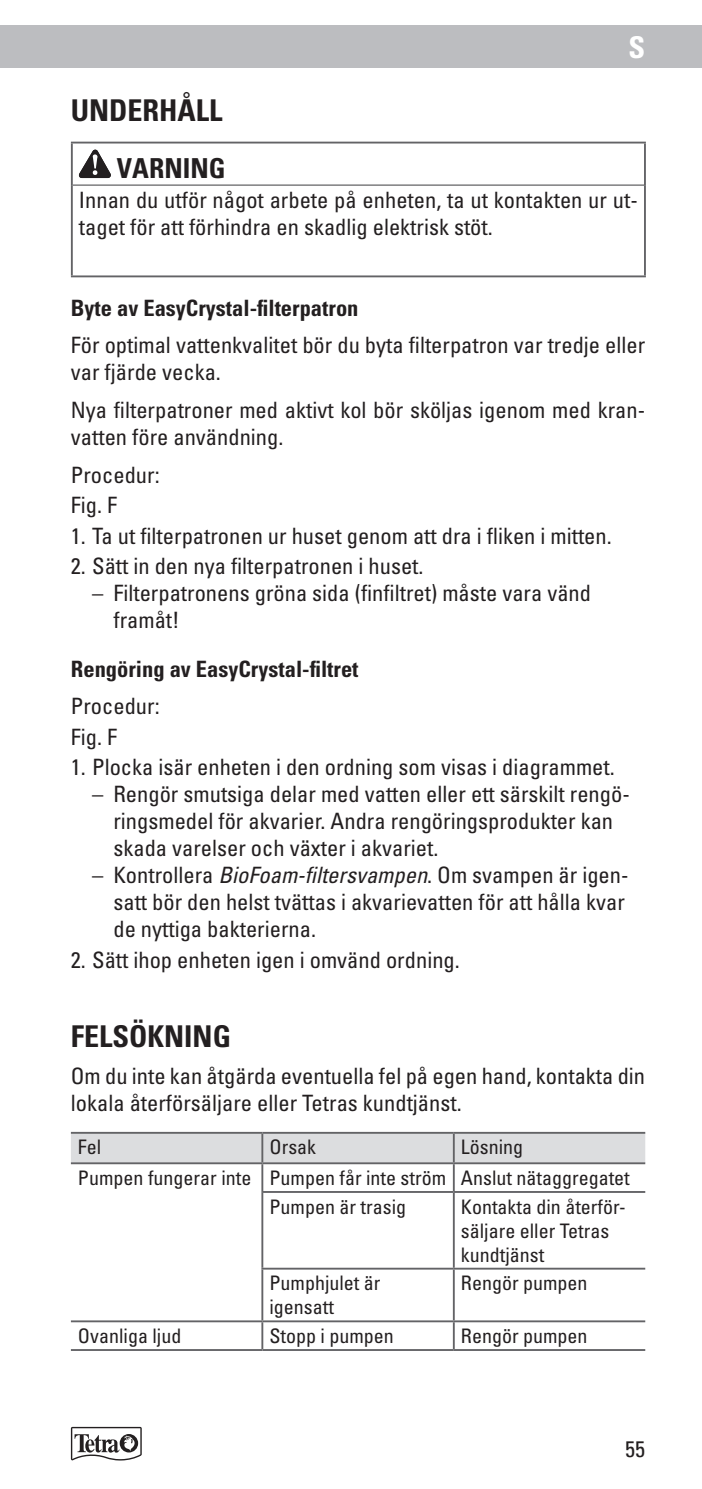
<style>
.page{position:relative;width:702px;height:1489px;background:#fff}
.page>*{position:absolute;margin:0;border:0;box-sizing:border-box;transform-origin:0 0}
.Head_1{font:700 condensed 30px "Univers LT Pro";color:#231f20}
.t1{font:700 condensed 30px "Univers LT Pro";color:#fff}
.Text_Warnung{font:700 condensed 27.5px "Univers LT Pro";color:#231f20}
.Text_norm{font:condensed 22.5px/27px "Univers LT Pro";color:#231f20}
.Head_2{font:700 condensed 22.5px "Univers LT Pro";color:#231f20}
.Text_Abb{font:condensed 22.5px "Univers LT Pro";color:#231f20}
.Tab_norm{font:condensed 20px/24px "Univers LT Pro";color:#231f20}
.s1{font-style:italic}
</style>
<div class="page">
<div style="left:0;top:25px;width:702px;height:43px;background:#bcbdc0"></div>
<svg style="left:71px;top:1426px;width:71px;height:34px"></svg>
<hr style="left:71px;top:143px;width:2px;height:42px;background:#636366">
<hr style="left:644px;top:143px;width:2px;height:42px;background:#636366">
<hr style="left:71px;top:185px;width:2px;height:90px;background:#636366">
<hr style="left:644px;top:185px;width:2px;height:90px;background:#636366">
<hr style="left:71px;top:275px;width:575px;height:2px;background:#636366">
<hr style="left:71px;top:142px;width:575px;height:1px;background:#636366">
<hr style="left:73px;top:184px;width:571px;height:2px;background:#636366">
<svg style="left:79px;top:150px;width:32px;height:28px"></svg>
<hr style="left:261px;top:1192px;width:2px;height:75px;background:#636366">
<hr style="left:261px;top:1269px;width:2px;height:51px;background:#636366">
<hr style="left:71px;top:1320px;width:191px;height:2px;background:#636366">
<hr style="left:261px;top:1322px;width:2px;height:26px;background:#636366">
<hr style="left:71px;top:1348px;width:191px;height:2px;background:#636366">
<hr style="left:261px;top:1267px;width:193px;height:2px;background:#636366">
<hr style="left:454px;top:1267px;width:191px;height:2px;background:#636366">
<hr style="left:262px;top:1320px;width:192px;height:2px;background:#636366">
<hr style="left:454px;top:1320px;width:191px;height:2px;background:#636366">
<hr style="left:262px;top:1348px;width:192px;height:2px;background:#636366">
<hr style="left:454px;top:1348px;width:191px;height:2px;background:#636366">
<hr style="left:454px;top:1190px;width:191px;height:2px;background:#636366">
<hr style="left:453px;top:1192px;width:1px;height:75px;background:#636366">
<hr style="left:71px;top:1131px;width:191px;height:2px;background:#636366">
<hr style="left:453px;top:1269px;width:1px;height:51px;background:#636366">
<svg style="left:453px;top:1322px;width:1px;height:26px"></svg>
<hr style="left:262px;top:1131px;width:192px;height:2px;background:#636366">
<hr style="left:454px;top:1131px;width:191px;height:2px;background:#636366">
<svg style="left:71px;top:1132px;width:574px;height:58px"></svg>
<hr style="left:261px;top:1190px;width:193px;height:2px;background:#636366">
<h1 class="t1" style="left:628px;top:28px;width:18px">S</h1>
<p class="Head_1" style="left:71px;top:92px;width:153px">UNDERHÅLL</p>
<p class="Text_Warnung" style="left:117px;top:151px;width:110px">VARNING</p>
<p class="Text_norm" style="left:79px;top:186px;width:560px">Innan du utför något arbete på enheten, ta ut kontakten ur ut&shy;taget för att förhindra en skadlig elektrisk stöt.</p>
<p class="Head_2" style="left:71px;top:294px;width:289px">Byte av EasyCrystal-filterpatron</p>
<p class="Text_norm" style="left:71px;top:331px;width:575px">För optimal vattenkvalitet bör du byta filterpatron var tredje eller var fjärde vecka.</p>
<p class="Text_norm" style="left:71px;top:396px;width:576px">Nya filterpatroner med aktivt kol bör sköljas igenom med kran&shy;vatten före användning.</p>
<p class="Text_norm" style="left:71px;top:461px;width:90px">Procedur:</p>
<p class="Text_Abb" style="left:71px;top:491px;width:48px">Fig. F</p>
<p class="Text_norm" style="left:71px;top:522px;width:542px">1. Ta ut filterpatronen ur huset genom att dra i fliken i mitten.</p>
<p class="Text_norm" style="left:71px;top:552px;width:354px">2. Sätt in den nya filterpatronen i huset.</p>
<p class="Text_norm" style="left:113px;top:579px;width:479px;text-indent:-21px">– Filterpatronens gröna sida (finfiltret) måste vara vänd framåt!</p>
<p class="Head_2" style="left:71px;top:654px;width:289px">Rengöring av EasyCrystal-filtret</p>
<p class="Text_norm" style="left:71px;top:692px;width:90px">Procedur:</p>
<p class="Text_Abb" style="left:71px;top:722px;width:48px">Fig. F</p>
<p class="Text_norm" style="left:71px;top:753px;width:545px">1. Plocka isär enheten i den ordning som visas i diagrammet.</p>
<p class="Text_norm" style="left:113px;top:780px;width:518px;text-indent:-21px">– Rengör smutsiga delar med vatten eller ett särskilt rengö&shy;ringsmedel för akvarier. Andra rengöringsprodukter kan skada varelser och växter i akvariet.</p>
<p class="Text_norm" style="left:113px;top:861px;width:516px;text-indent:-21px">– Kontrollera <span class="s1">BioFoam-filtersvampen</span>. Om svampen är igen&shy;satt bör den helst tvättas i akvarievatten för att hålla kvar de nyttiga bakterierna.</p>
<p class="Text_norm" style="left:71px;top:946px;width:390px">2. Sätt ihop enheten igen i omvänd ordning.</p>
<p class="Head_1" style="left:71px;top:1017px;width:162px">FELSÖKNING</p>
<p class="Text_norm" style="left:71px;top:1062px;width:575px">Om du inte kan åtgärda eventuella fel på egen hand, kontakta din lokala återförsäljare eller Tetras kundtjänst.</p>
<p class="Tab_norm" style="left:78px;top:1134px;width:25px">Fel</p>
<p class="Tab_norm" style="left:269px;top:1134px;width:48px">Orsak</p>
<p class="Tab_norm" style="left:461px;top:1134px;width:64px">Lösning</p>
<p class="Tab_norm" style="left:78px;top:1165px;width:175px">Pumpen fungerar inte</p>
<p class="Tab_norm" style="left:269px;top:1165px;width:178px">Pumpen får inte ström</p>
<p class="Tab_norm" style="left:461px;top:1165px;width:170px">Anslut nätaggregatet</p>
<p class="Tab_norm" style="left:269px;top:1194px;width:138px">Pumpen är trasig</p>
<p class="Tab_norm" style="left:461px;top:1194px;width:166px">Kontakta din återför&shy;säljare eller Tetras kundtjänst</p>
<p class="Tab_norm" style="left:269px;top:1270px;width:113px">Pumphjulet är igensatt</p>
<p class="Tab_norm" style="left:461px;top:1270px;width:128px">Rengör pumpen</p>
<p class="Tab_norm" style="left:78px;top:1323px;width:105px">Ovanliga ljud</p>
<p class="Tab_norm" style="left:269px;top:1323px;width:126px">Stopp i pumpen</p>
<p class="Tab_norm" style="left:461px;top:1323px;width:128px">Rengör pumpen</p>
<p class="Text_norm" style="left:625px;top:1434px;width:21px">55</p>
</div>
